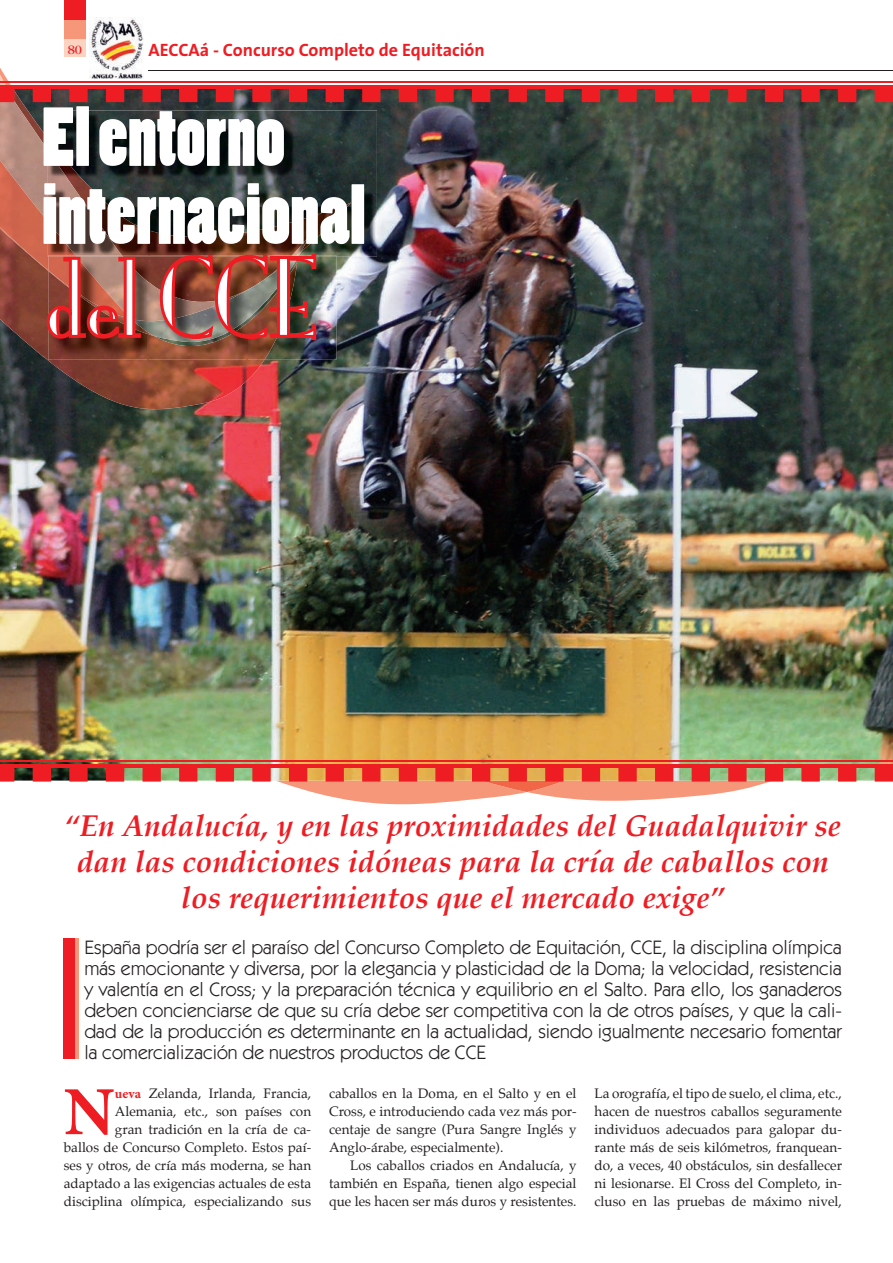
<style>
.page{position:relative;width:893px;height:1263px;background:#fff}
.page>*{position:absolute;margin:0;border:0;box-sizing:border-box;transform-origin:0 0}
.t1{font:78px/78px "Poplar";color:#fff}
.t2{font:700 68.85px "Minion Pro";color:#ee1d23}
.t3{font:italic 700 30px/36px "Palatino";letter-spacing:.005em;color:#ee1d23;text-align:center}
.t4{font:19.5px/21px "Itc Kabel";color:#231f20;text-align:justify}
.t5{font:700 18px "The Sans";color:#ee1d23}
.t6{font:13.5px/18px "Palatino";color:#231f20;text-align:justify}
.t7{font:13.5px "Garamond";color:#ee1d23}
.s1{font-family:"Minion Pro";font-weight:700;color:#ee1d23}
</style>
<div class="page">
<hr style="left:75px;top:938px;width:4px;height:121px;background:#f6977a">
<div style="left:64px;top:938px;width:11px;height:121px;background:#ee1d23"></div>
<img style="left:90px;top:17px;width:53px;height:51px">
<div style="left:65px;top:0;width:21px;height:57px;background:#fcd2c0"></div>
<div style="left:65px;top:0;width:21px;height:39px;background:#f6977a"></div>
<div style="left:65px;top:0;width:21px;height:20px;background:#ee1d23"></div>
<img style="left:0;top:102px;width:893px;height:662px">
<img style="left:0;top:102px;width:48px;height:58px">
<img style="left:13px;top:102px;width:23px;height:31px">
<img style="left:28px;top:121px;width:10px;height:15px">
<img style="left:8px;top:102px;width:10px;height:4px">
<img style="left:0;top:271px;width:47px;height:138px">
<img style="left:175px;top:360px;width:89px;height:49px">
<img style="left:0;top:270px;width:47px;height:1px">
<img style="left:0;top:222px;width:48px;height:48px">
<img style="left:4px;top:231px;width:41px;height:36px">
<img style="left:3px;top:231px;width:39px;height:34px">
<img style="left:0;top:160px;width:48px;height:62px">
<img style="left:175px;top:402px;width:35px;height:6px">
<img style="left:3px;top:322px;width:172px;height:87px">
<img style="left:228px;top:360px;width:36px;height:34px">
<img style="left:18px;top:183px;width:30px;height:39px">
<svg style="left:0;top:160px;width:6px;height:8px"></svg>
<img style="left:194px;top:401px;width:17px;height:4px">
<img style="left:48px;top:111px;width:329px;height:97px">
<img style="left:336px;top:208px;width:41px;height:49px">
<img style="left:101px;top:177px;width:48px;height:25px">
<img style="left:300px;top:177px;width:51px;height:78px">
<img style="left:316px;top:223px;width:16px;height:28px">
<img style="left:153px;top:221px;width:174px;height:16px">
<img style="left:48px;top:138px;width:52px;height:12px">
<img style="left:153px;top:203px;width:198px;height:18px">
<img style="left:48px;top:150px;width:53px;height:84px">
<img style="left:100px;top:202px;width:53px;height:32px">
<img style="left:258px;top:202px;width:52px;height:32px">
<img style="left:48px;top:151px;width:52px;height:74px">
<img style="left:48px;top:222px;width:27px;height:12px">
<img style="left:297px;top:257px;width:39px;height:103px">
<img style="left:48px;top:342px;width:100px;height:18px">
<img style="left:247px;top:342px;width:50px;height:18px">
<img style="left:148px;top:342px;width:99px;height:18px">
<img style="left:228px;top:342px;width:36px;height:3px">
<img style="left:264px;top:342px;width:29px;height:18px">
<img style="left:175px;top:342px;width:53px;height:4px">
<img style="left:316px;top:255px;width:20px;height:2px">
<img style="left:47px;top:234px;width:269px;height:108px">
<svg style="left:0;top:768px;width:893px;height:36px"></svg>
<hr style="left:0;top:760px;width:893px;height:2px;background:#ee1d23">
<hr style="left:0;top:764px;width:893px;height:4px;background:#ee1d23">
<svg style="left:0;top:68px;width:893px;height:34px"></svg>
<hr style="left:0;top:81px;width:893px;height:1px;background:#ee1d23">
<hr style="left:0;top:85px;width:893px;height:3px;background:#ee1d23">
<p class="t7" style="left:68px;top:43px;width:16px">80</p>
<h3 class="t5" style="left:148px;top:34px;width:338px">AECCAá - Concurso Completo de Equitación</h3>
<h1 class="t1" style="left:42px;top:99px;width:325px">El entorno internacional</h1>
<h3 class="t3" style="left:65px;top:811px;width:778px">“En Andalucía, y en las proximidades del Guadalquivir se dan las condiciones idóneas para la cría de caballos con los requerimientos que el mercado exige”</h3>
<p class="t4" style="left:84px;top:936px;width:759px">España podría ser el paraíso del Concurso Completo de Equitación, CCE, la disciplina olímpica más emocionante y diversa, por la elegancia y plasticidad de la Doma; la velocidad, resistencia y valentía en el Cross; y la preparación técnica y equilibrio en el Salto. Para ello, los ganaderos deben concienciarse de que su cría debe ser competitiva con la de otros países, y que la cali&shy;dad de la producción es determinante en la actualidad, siendo igualmente necesario fomentar la comercialización de nuestros productos de CCE</p>
<p class="t6" style="left:64px;top:1086px;width:249px;text-align:right"><span class="s1">ueva</span> Zelanda, Irlanda, Francia, Alemania, etc., son países con<br>gran tradición en la cría de ca-<br>ballos de Concurso Completo. Estos paí&shy;ses y otros, de cría más moderna, se han adaptado a las exigencias actuales de esta disciplina olímpica, especializando sus</p>
<p class="t6" style="left:329px;top:1086px;width:249px">caballos en la Doma, en el Salto y en el Cross, e introduciendo cada vez más por&shy;centaje de sangre (Pura Sangre Inglés y Anglo-árabe, especialmente).</p>
<h2 class="t2" style="left:64px;top:1063px;width:52px">N</h2>
<p class="t6" style="left:329px;top:1158px;width:249px;text-indent:21px">Los caballos criados en Andalucía, y también en España, tienen algo especial que les hacen ser más duros y resistentes.</p>
<p class="t6" style="left:595px;top:1086px;width:249px">La orografía, el tipo de suelo, el clima, etc., hacen de nuestros caballos seguramente individuos adecuados para galopar du&shy;rante más de seis kilómetros, franquean&shy;do, a veces, 40 obstáculos, sin desfallecer ni lesionarse. El Cross del Completo, in&shy;cluso en las pruebas de máximo nivel,</p>
</div>
